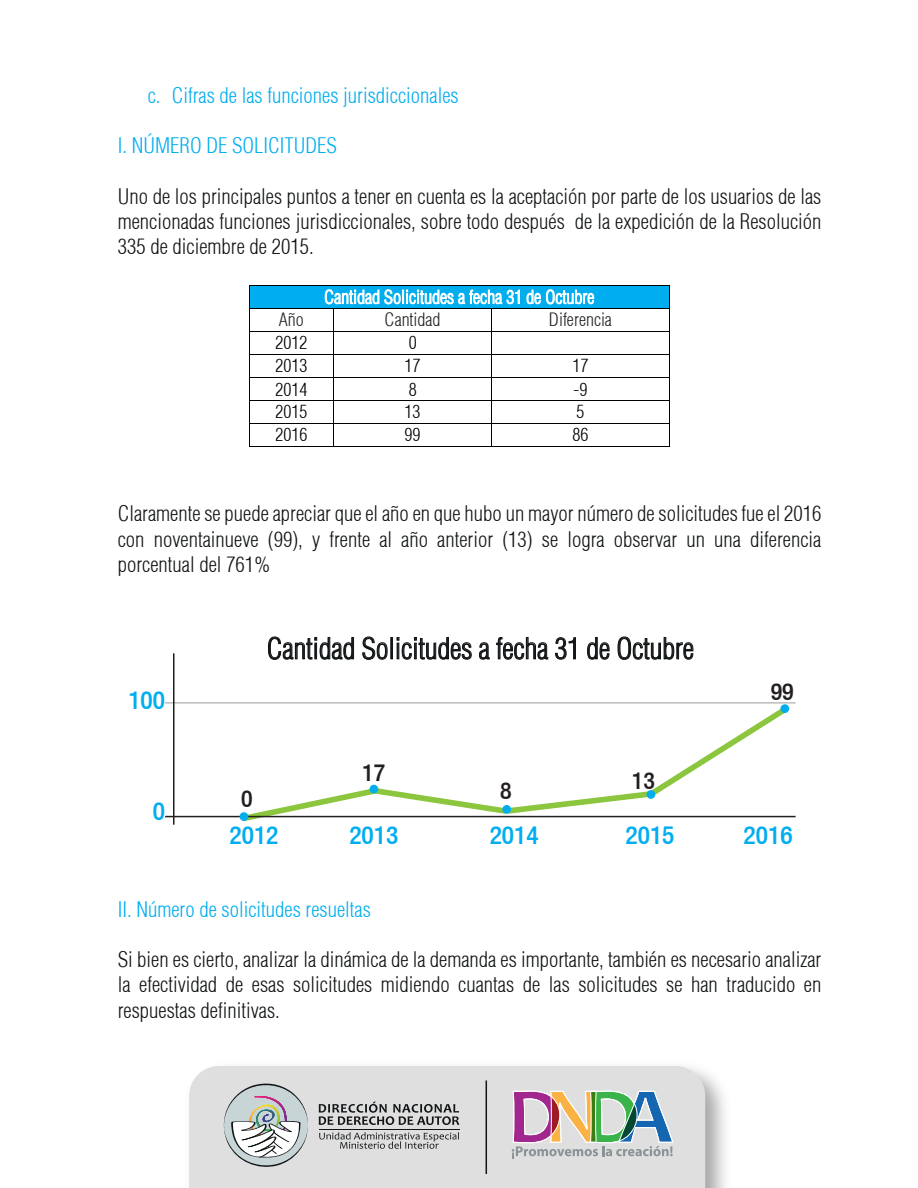
<style>
.page{position:relative;width:918px;height:1188px;background:#fff}
.page>*{position:absolute;margin:0;border:0;box-sizing:border-box;transform-origin:0 0}
.t1{font:300 condensed 28.5px "Helvetica";color:#111416}
.t2{font:500 condensed 25.5px "Helvetica 67";color:#00aeef}
.t3{font:500 condensed 24px "Helvetica 67";color:#231f20}
.t4{font:300 condensed 21px/25.2px "Helvetica";color:#111416;text-align:justify}
.t5{font:300 condensed 21px "Helvetica";color:#00aeef}
.t6{font:300 condensed 18px "Helvetica";color:#fff}
.t7{font:300 condensed 18px "Helvetica";letter-spacing:-.005em;color:#000001}
.t8{font:300 condensed 18px "Helvetica";color:#231f20}
</style>
<div class="page">
<hr style="left:165px;top:702px;width:631px;height:2px;background:#bcbdc0">
<svg style="left:241px;top:708px;width:550px;height:113px"></svg>
<div style="left:249px;top:286px;width:421px;height:23px;background:#00aeef"></div>
<img style="left:705px;top:1073px;width:20px;height:115px">
<div style="left:189px;top:1066px;width:516px;height:122px;background:#dedfde"></div>
<svg style="left:319px;top:1102px;width:140px;height:23px;background:#9ea0a0"></svg>
<svg style="left:319px;top:1132px;width:140px;height:17px;background:#b7b8b8"></svg>
<hr style="left:319px;top:1129px;width:140px;height:1px;background:#111416">
<svg style="left:222px;top:1082px;width:86px;height:88px"></svg>
<svg style="left:512px;top:1091px;width:161px;height:68px;background:#b7b7b5"></svg>
<hr style="left:486px;top:1080px;width:1px;height:94px;background:#111416">
<hr style="left:165px;top:816px;width:631px;height:1px;background:#231f20">
<hr style="left:173px;top:653px;width:2px;height:172px;background:#231f20">
<div style="left:780px;top:704px;width:9px;height:9px;background:#00aeef;border-radius:50%"></div>
<div style="left:647px;top:790px;width:8px;height:9px;background:#00aeef;border-radius:50%"></div>
<div style="left:502px;top:805px;width:9px;height:9px;background:#00aeef;border-radius:50%"></div>
<div style="left:370px;top:785px;width:8px;height:8px;background:#00aeef;border-radius:50%"></div>
<div style="left:240px;top:812px;width:8px;height:9px;background:#00aeef;border-radius:50%"></div>
<svg style="left:268px;top:636px;width:86px;height:24px"></svg>
<svg style="left:362px;top:636px;width:26px;height:24px"></svg>
<div style="left:391px;top:637px;width:2px;height:22px;border:1px solid #111416"></div>
<svg style="left:397px;top:637px;width:75px;height:23px"></svg>
<svg style="left:479px;top:642px;width:11px;height:18px"></svg>
<svg style="left:496px;top:637px;width:53px;height:23px"></svg>
<svg style="left:555px;top:637px;width:21px;height:23px"></svg>
<svg style="left:587px;top:637px;width:23px;height:23px"></svg>
<svg style="left:617px;top:636px;width:77px;height:24px"></svg>
<svg style="left:526px;top:289px;width:68px;height:16px"></svg>
<hr style="left:250px;top:285px;width:419px;height:1px;background:#000001">
<hr style="left:250px;top:308px;width:83px;height:1px;background:#000001">
<hr style="left:492px;top:308px;width:177px;height:1px;background:#000001">
<hr style="left:250px;top:331px;width:83px;height:1px;background:#000001">
<hr style="left:492px;top:331px;width:177px;height:1px;background:#000001">
<hr style="left:250px;top:354px;width:83px;height:1px;background:#000001">
<hr style="left:492px;top:354px;width:177px;height:1px;background:#000001">
<hr style="left:250px;top:377px;width:83px;height:1px;background:#000001">
<hr style="left:492px;top:377px;width:177px;height:1px;background:#000001">
<hr style="left:250px;top:400px;width:83px;height:1px;background:#000001">
<hr style="left:492px;top:400px;width:177px;height:1px;background:#000001">
<hr style="left:250px;top:423px;width:83px;height:1px;background:#000001">
<hr style="left:492px;top:423px;width:177px;height:1px;background:#000001">
<svg style="left:249px;top:285px;width:1px;height:162px"></svg>
<hr style="left:250px;top:446px;width:83px;height:1px;background:#000001">
<svg style="left:325px;top:289px;width:195px;height:158px"></svg>
<hr style="left:492px;top:446px;width:177px;height:1px;background:#000001">
<svg style="left:669px;top:285px;width:1px;height:162px"></svg>
<p class="t5" style="left:148px;top:82px;width:312px">c. Cifras de las funciones jurisdiccionales</p>
<p class="t5" style="left:118px;top:132px;width:221px">I. NÚMERO DE SOLICITUDES</p>
<p class="t4" style="left:118px;top:183px;width:705px">Uno de los principales puntos a tener en cuenta es la aceptación por parte de los usuarios de las mencionadas funciones jurisdiccionales, sobre todo después de la expedición de la Resolución 335 de diciembre de 2015.</p>
<p class="t6" style="left:324px;top:286px;width:272px">Cantidad Solicitudes a fecha 31 de Octubre</p>
<p class="t8" style="left:279px;top:309px;width:26px">Año</p>
<p class="t8" style="left:385px;top:309px;width:57px">Cantidad</p>
<p class="t8" style="left:549px;top:309px;width:65px">Diferencia</p>
<p class="t7" style="left:276px;top:332px;width:33px">2012</p>
<p class="t7" style="left:409px;top:332px;width:9px">0</p>
<p class="t7" style="left:276px;top:355px;width:33px">2013</p>
<p class="t7" style="left:405px;top:355px;width:17px">17</p>
<p class="t7" style="left:573px;top:355px;width:17px">17</p>
<p class="t7" style="left:276px;top:378px;width:33px">2014</p>
<p class="t7" style="left:409px;top:378px;width:9px">8</p>
<p class="t7" style="left:573px;top:378px;width:15px">-9</p>
<p class="t7" style="left:276px;top:401px;width:33px">2015</p>
<p class="t7" style="left:405px;top:401px;width:17px">13</p>
<p class="t7" style="left:576px;top:401px;width:9px">5</p>
<p class="t7" style="left:276px;top:424px;width:33px">2016</p>
<p class="t7" style="left:405px;top:424px;width:17px">99</p>
<p class="t7" style="left:573px;top:424px;width:17px">86</p>
<p class="t4" style="left:118px;top:501px;width:705px">Claramente se puede apreciar que el año en que hubo un mayor número de solicitudes fue el 2016 con noventainueve (99), y frente al año anterior (13) se logra observar un una diferencia porcentual del 761%</p>
<p class="t2" style="left:128px;top:685px;width:38px">100</p>
<p class="t2" style="left:153px;top:796px;width:14px">0</p>
<h1 class="t1" style="left:267px;top:631px;width:429px">Cantidad Solicitudes a fecha 31 de Octubre</h1>
<p class="t3" style="left:241px;top:784px;width:13px">0</p>
<p class="t3" style="left:362px;top:758px;width:25px">17</p>
<p class="t3" style="left:500px;top:776px;width:13px">8</p>
<p class="t3" style="left:632px;top:766px;width:25px">13</p>
<p class="t3" style="left:771px;top:677px;width:25px">99</p>
<p class="t2" style="left:230px;top:820px;width:50px">2012</p>
<p class="t2" style="left:349px;top:820px;width:50px">2013</p>
<p class="t2" style="left:490px;top:820px;width:50px">2014</p>
<p class="t2" style="left:626px;top:820px;width:50px">2015</p>
<p class="t2" style="left:744px;top:820px;width:50px">2016</p>
<p class="t5" style="left:118px;top:896px;width:255px">II. Número de solicitudes resueltas</p>
<p class="t4" style="left:118px;top:947px;width:705px">Si bien es cierto, analizar la dinámica de la demanda es importante, también es necesario analizar la efectividad de esas solicitudes midiendo cuantas de las solicitudes se han traducido en respuestas definitivas.</p>
</div>
